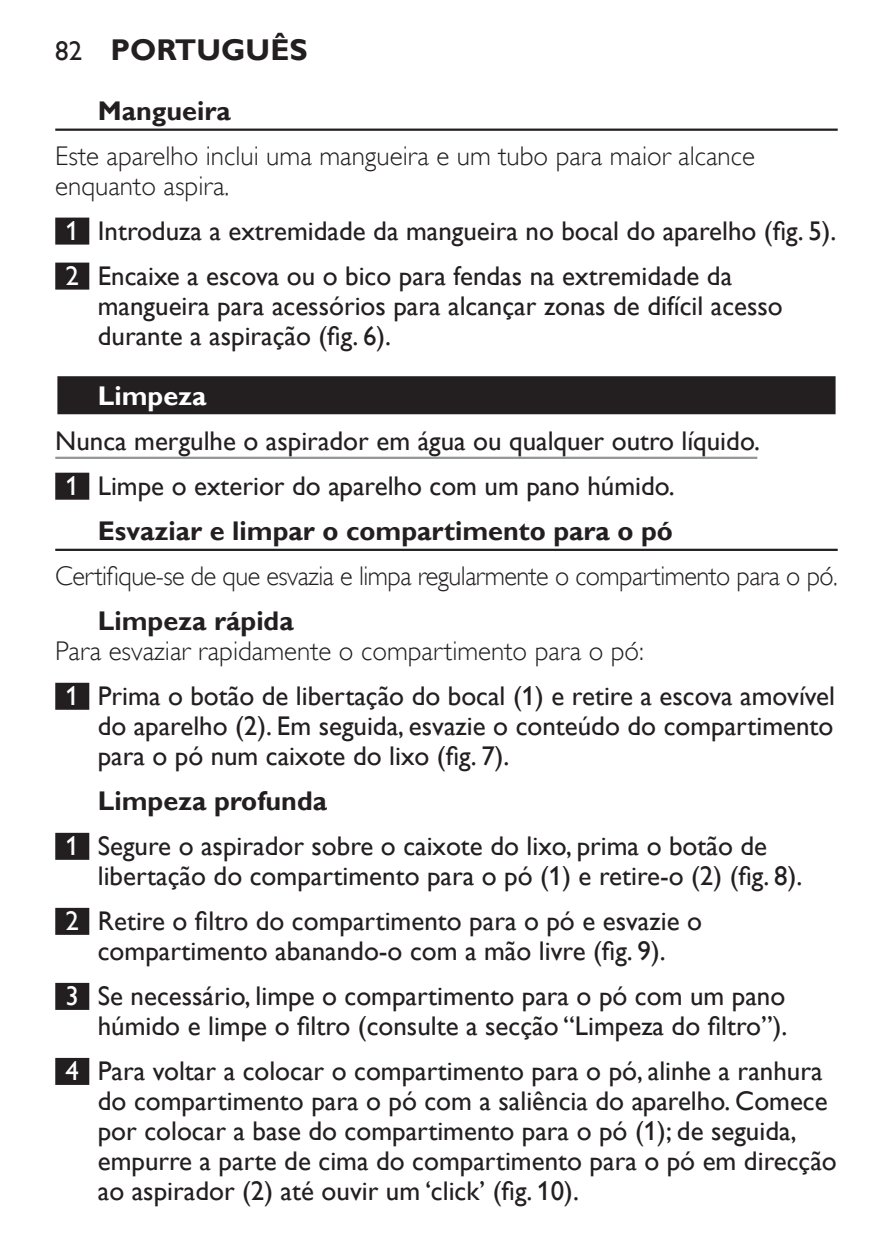
<style>
.page{position:relative;width:893px;height:1259px;background:#fff}
.page>*{position:absolute;margin:0;border:0;box-sizing:border-box;transform-origin:0 0}
.t1{font:700 30px "Gill Sans Alt One WGL";color:#231f20}
.t2{font:27px/30px "Gill Sans Alt One WGL";color:#231f20}
.t3{font:27px/30px "Gill Sans Alt One WGL Light";color:#231f20}
.t4{font:27px "Gill Sans Alt One WGL Light";letter-spacing:-.02em;color:#231f20}
.t5{font:700 27px "Gill Sans Alt One WGL";color:#231f20}
.t6{font:700 27px "Gill Sans Alt One WGL";color:#fff}
.s1{font-weight:400;font-size:27px}
.s2{color:#fff}
.s3{font-weight:700}
</style>
<div class="page">
<hr style="left:55px;top:129px;width:783px;height:2px;background:#231f20">
<div style="left:55px;top:218px;width:34px;height:27px;background:#231f20"></div>
<div style="left:55px;top:263px;width:34px;height:27px;background:#231f20"></div>
<div style="left:55px;top:374px;width:783px;height:43px;background:linear-gradient(to right,#c4c3c3,#c4c3c3)"></div>
<div style="left:57px;top:376px;width:779px;height:38px;background:#231f20"></div>
<hr style="left:55px;top:457px;width:702px;height:2px;background:#939598">
<div style="left:55px;top:473px;width:34px;height:27px;background:#231f20"></div>
<hr style="left:55px;top:549px;width:783px;height:2px;background:#231f20">
<div style="left:55px;top:683px;width:34px;height:27px;background:#231f20"></div>
<div style="left:55px;top:833px;width:34px;height:27px;background:#231f20"></div>
<div style="left:55px;top:908px;width:34px;height:27px;background:#231f20"></div>
<div style="left:55px;top:983px;width:34px;height:27px;background:#231f20"></div>
<div style="left:55px;top:1058px;width:34px;height:27px;background:#231f20"></div>
<p class="t1" style="left:55px;top:29px;width:254px"><span class="s1">82</span> PORTUGUÊS</p>
<p class="t5" style="left:98px;top:92px;width:135px">Mangueira</p>
<p class="t3" style="left:55px;top:141px;width:701px">Este aparelho inclui uma mangueira e um tubo para maior alcance enquanto aspira.</p>
<p class="t2" style="left:66px;top:208px;width:772px;line-height:45px"><span class="s2">1</span> Introduza a extremidade da mangueira no bocal do aparelho (fig. 5).<br><span class="s2">2</span> Encaixe a escova ou o bico para fendas na extremidade da</p>
<p class="t2" style="left:98px;top:291px;width:686px">mangueira para acessórios para alcançar zonas de difícil acesso durante a aspiração (fig. 6).</p>
<p class="t6" style="left:98px;top:377px;width:110px">Limpeza</p>
<p class="t2" style="left:55px;top:426px;width:706px">Nunca mergulhe o aspirador em água ou qualquer outro líquido.</p>
<p class="t2" style="left:66px;top:471px;width:611px"><span class="s2">1</span> Limpe o exterior do aparelho com um pano húmido.</p>
<p class="t5" style="left:98px;top:512px;width:576px">Esvaziar e limpar o compartimento para o pó</p>
<p class="t4" style="left:55px;top:558px;width:784px">Certifique-se de que esvazia e limpa regularmente o compartimento para o pó.</p>
<p class="t5" style="left:98px;top:602px;width:197px">Limpeza rápida</p>
<p class="t3" style="left:55px;top:636px;width:590px">Para esvaziar rapidamente o compartimento para o pó:</p>
<p class="t2" style="left:98px;top:681px;width:739px;text-align:justify;text-indent:-32px"><span class="s2">1</span> Prima o botão de libertação do bocal (1) e retire a escova amovível do aparelho (2). Em seguida, esvazie o conteúdo do compartimento para o pó num caixote do lixo (fig. 7).</p>
<p class="t2" style="left:66px;top:778px;width:703px;line-height:45px;text-indent:32px"><span class="s3">Limpeza profunda<br></span><span class="s2">1</span> Segure o aspirador sobre o caixote do lixo, prima o botão de</p>
<p class="t2" style="left:66px;top:853px;width:738px;line-height:45px;text-indent:32px">libertação do compartimento para o pó (1) e retire-o (2) (fig. 8).<br><span class="s2">2</span> Retire o filtro do compartimento para o pó e esvazie o</p>
<p class="t2" style="left:66px;top:928px;width:721px;line-height:45px;text-indent:32px">compartimento abanando-o com a mão livre (fig. 9).<br><span class="s2">3</span> Se necessário, limpe o compartimento para o pó com um pano</p>
<p class="t2" style="left:66px;top:1003px;width:758px;line-height:45px;text-align:center">húmido e limpe o filtro (consulte a secção “Limpeza do filtro”).<br><span class="s2">4</span> Para voltar a colocar o compartimento para o pó, alinhe a ranhura</p>
<p class="t2" style="left:98px;top:1086px;width:740px">do compartimento para o pó com a saliência do aparelho. Comece por colocar a base do compartimento para o pó (1); de seguida, empurre a parte de cima do compartimento para o pó em direcção ao aspirador (2) até ouvir um ‘click’ (fig. 10).</p>
</div>
